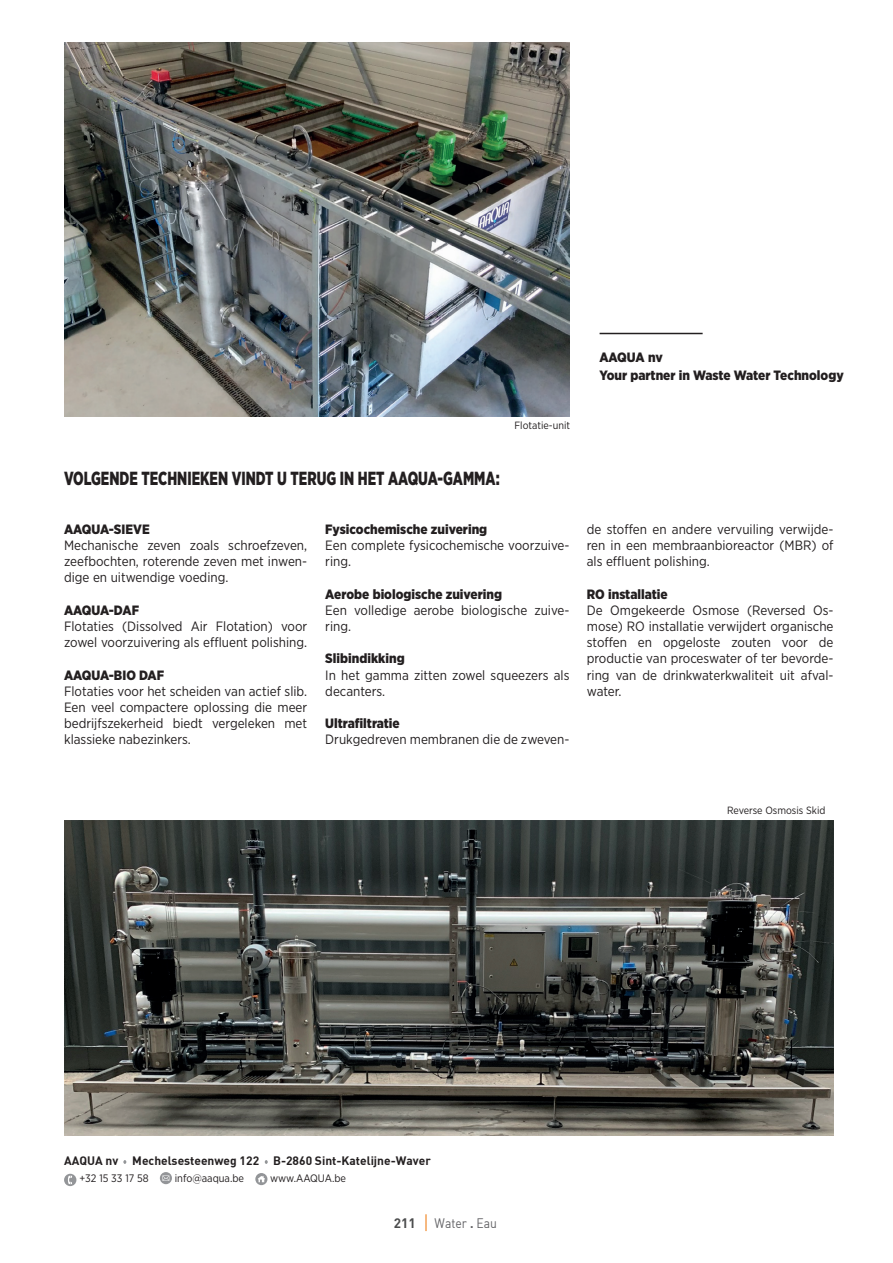
<style>
.page{position:relative;width:893px;height:1263px;background:#fff}
.page>*{position:absolute;margin:0;border:0;box-sizing:border-box;transform-origin:0 0}
.t1{font:900 18.9px "Gotham Narrow";color:#231f20;scale:.78 1}
.t2{font:13.5px/16.2px "Gotham Narrow";color:#231f20}
.t3{font:900 13.5px "Gotham Narrow";color:#231f20}
.t4{font:13.5px "DIN";color:#636366;scale:.9 1}
.t5{font:900 13.5px "Gotham Narrow";letter-spacing:-.02em;color:#231f20}
.t6{font:13.5px "DIN Bold";color:#4b4c4d}
.t7{font:12px "DIN Bold";color:#231f20}
.t8{font:10.8px "Gotham Narrow";color:#231f20}
.t9{font:10.5px "Gotham Narrow";color:#231f20}
.s1{font-family:"DIN Bold"}
</style>
<div class="page">
<img style="left:64px;top:43px;width:505px;height:374px">
<svg style="left:426px;top:1214px;width:1px;height:17px"></svg>
<img style="left:64px;top:821px;width:769px;height:314px">
<div style="left:64px;top:1174px;width:12px;height:12px;background:#939598;border-radius:50%"></div>
<svg style="left:68px;top:1176px;width:4px;height:8px"></svg>
<svg style="left:160px;top:1172px;width:12px;height:12px"></svg>
<svg style="left:162px;top:1175px;width:7px;height:6px"></svg>
<div style="left:255px;top:1173px;width:12px;height:12px;background:#939598;border-radius:50%"></div>
<svg style="left:258px;top:1176px;width:7px;height:6px"></svg>
<svg style="left:265px;top:1160px;width:3px;height:4px"></svg>
<hr style="left:600px;top:333px;width:103px;height:1px;background:#231f20">
<p class="t9" style="left:514px;top:418px;width:57px">Flotatie-unit</p>
<p class="t1" style="left:64px;top:466px;width:560px">VOLGENDE TECHNIEKEN VINDT U TERUG IN HET AAQUA-GAMMA:</p>
<p class="t3" style="left:64px;top:520px;width:87px">AAQUA-SIEVE</p>
<p class="t2" style="left:64px;top:537px;width:245px;text-align:justify">Mechanische zeven zoals schroefzeven, zeefbochten, roterende zeven met inwen&shy;dige en uitwendige voeding.</p>
<p class="t5" style="left:64px;top:601px;width:77px">AAQUA-DAF</p>
<p class="t2" style="left:64px;top:618px;width:245px">Flotaties (Dissolved Air Flotation) voor zowel voorzuivering als effluent polishing.</p>
<p class="t3" style="left:64px;top:666px;width:102px">AAQUA-BIO DAF</p>
<p class="t2" style="left:64px;top:683px;width:245px;text-align:justify">Flotaties voor het scheiden van actief slib.<br>Een veel compactere oplossing die meer bedrijfszekerheid biedt vergeleken met klassieke nabezinkers.</p>
<p class="t3" style="left:325px;top:520px;width:163px">Fysicochemische zuivering</p>
<p class="t2" style="left:325px;top:537px;width:246px">Een complete fysicochemische voorzuive&shy;ring.</p>
<p class="t3" style="left:325px;top:585px;width:178px">Aerobe biologische zuivering</p>
<p class="t2" style="left:325px;top:602px;width:246px">Een volledige aerobe biologische zuive&shy;ring.</p>
<p class="t3" style="left:325px;top:650px;width:81px">Slibindikking</p>
<p class="t2" style="left:325px;top:666px;width:246px">In het gamma zitten zowel squeezers als decanters.</p>
<p class="t3" style="left:325px;top:715px;width:76px">Ultrafiltratie</p>
<p class="t2" style="left:325px;top:731px;width:246px">Drukgedreven membranen die de zweven-</p>
<p class="t3" style="left:600px;top:348px;width:65px">AAQUA nv</p>
<p class="t3" style="left:600px;top:366px;width:246px">Your partner in Waste Water Technology</p>
<p class="t2" style="left:587px;top:521px;width:248px">de stoffen en andere vervuiling verwijde-</p>
<p class="t2" style="left:587px;top:537px;width:248px">ren in een membraanbioreactor (MBR) of</p>
<p class="t2" style="left:587px;top:553px;width:124px">als effluent polishing.</p>
<p class="t3" style="left:587px;top:585px;width:82px">RO installatie</p>
<p class="t2" style="left:587px;top:602px;width:248px">De Omgekeerde Osmose (Reversed Os&shy;mose) RO installatie verwijdert organische</p>
<p class="t2" style="left:587px;top:634px;width:248px">stoffen en opgeloste zouten voor de</p>
<p class="t2" style="left:587px;top:650px;width:248px;text-align:justify">productie van proceswater of ter bevorde&shy;ring van de drinkwaterkwaliteit uit afval&shy;water.</p>
<p class="t9" style="left:727px;top:804px;width:100px">Reverse Osmosis Skid</p>
<p class="t7" style="left:64px;top:1152px;width:368px">AAQUA nv Mechelsesteenweg 122 B-2860 Sint-Katelijne-Waver</p>
<p class="t8" style="left:79px;top:1172px;width:71px">+32 15 33 17 58</p>
<p class="t8" style="left:175px;top:1172px;width:71px">info@aaqua.be</p>
<p class="t8" style="left:270px;top:1172px;width:77px">www.AAQUA.be</p>
<p class="t6" style="left:394px;top:1214px;width:23px">211</p>
<p class="t4" style="left:435px;top:1215px;width:71px">Water <span class="s1">.</span> Eau</p>
</div>
